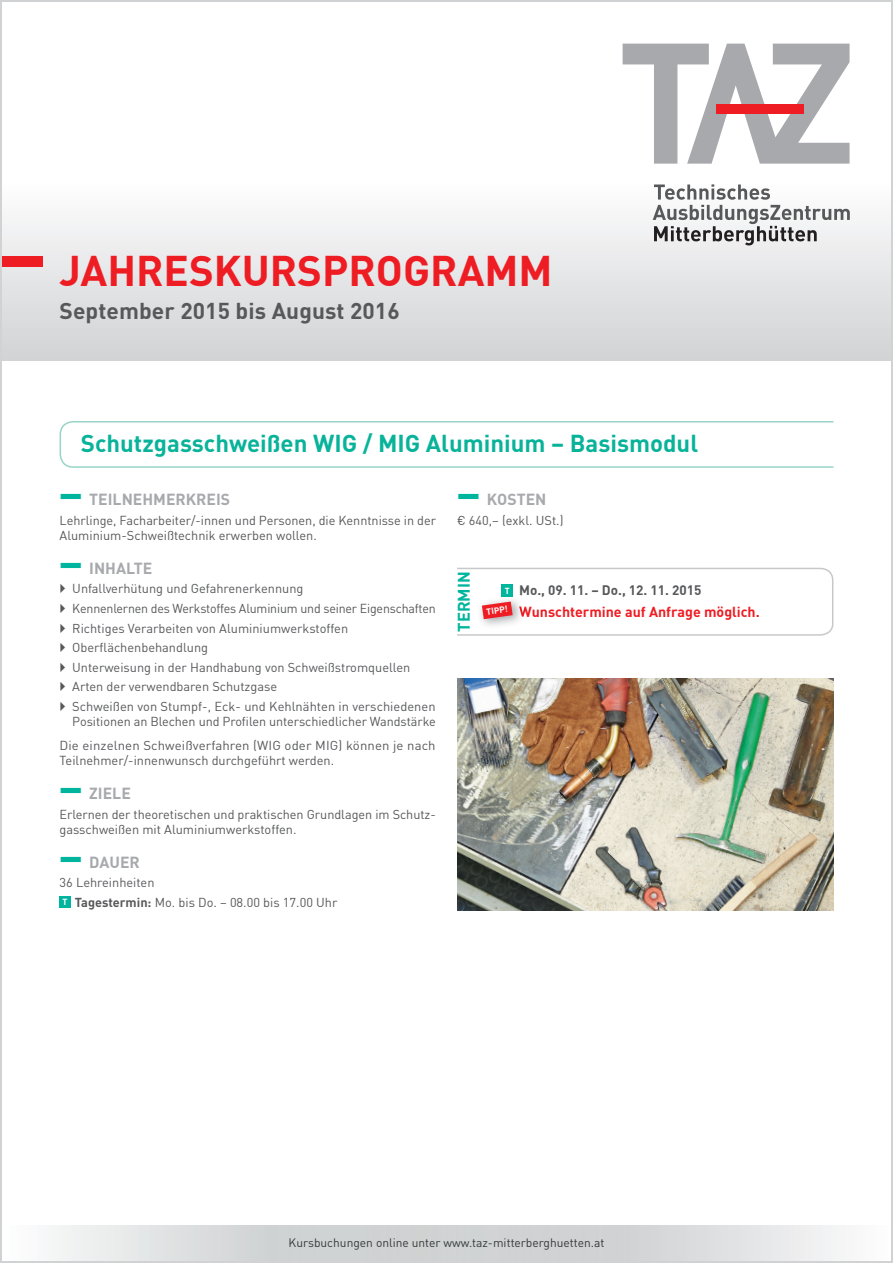
<style>
.page{position:relative;width:893px;height:1263px;background:#fff}
.page>*{position:absolute;margin:0;border:0;box-sizing:border-box;transform-origin:0 0}
.t1{font:700 42px "DIN";color:#ee1d23}
.t2{font:700 40.95px "DIN";color:#00b59d;scale:.54 1}
.t3{font:700 24px "DIN";color:#08b39a}
.t4{font:700 22.5px "DIN";letter-spacing:.005em;color:#57585a}
.t5{font:700 16.5px "DIN";color:#00b59d}
.t6{font:700 15.75px "DIN";color:#a8a9ad}
.t7{font:700 14.25px "DIN";color:#ee1d23}
.t8{font:700 13.5px "DIN";color:#57585a}
.t9{font:12.75px/19.5px "DIN";color:#57585a}
.t10{font:12px "DIN";color:#363a3d}
.t11{font:700 8.7px "DIN";color:#fff}
.s1{font-weight:700}
.s2{font-size:8.7px;color:#fff}
</style>
<div class="page">
<div style="left:2px;top:2px;width:889px;height:359px;background:linear-gradient(to bottom,#fff,#dcdddf)"></div>
<svg style="left:623px;top:44px;width:226px;height:120px"></svg>
<svg style="left:653px;top:184px;width:197px;height:61px"></svg>
<div style="left:716px;top:104px;width:87px;height:10px;background:#ee1d23"></div>
<div style="left:2px;top:256px;width:41px;height:11px;background:#ee1d23"></div>
<svg style="left:51px;top:1225px;width:792px;height:36px"></svg>
<svg style="left:59px;top:421px;width:775px;height:47px"></svg>
<svg style="left:457px;top:567px;width:377px;height:69px"></svg>
<div style="left:60px;top:896px;width:11px;height:11px;background:#00b59d"></div>
<img style="left:457px;top:678px;width:376px;height:232px">
<h1 class="t1" style="left:60px;top:243px;width:495px">JAHRESKURSPROGRAMM</h1>
<h3 class="t4" style="left:60px;top:296px;width:342px">September 2015 bis August 2016</h3>
<h3 class="t3" style="left:81px;top:428px;width:619px">Schutzgasschweißen WIG / MIG Aluminium − Basismodul</h3>
<h2 class="t2" style="left:60px;top:467px;width:44px">—</h2>
<p class="t6" style="left:89px;top:489px;width:142px">TEILNEHMERKREIS</p>
<p class="t9" style="left:60px;top:512px;width:378px;line-height:15.3px">Lehrlinge, Facharbeiter/-innen und Personen, die Kenntnisse in der<br>Aluminium-Schweißtechnik erwerben wollen.</p>
<h2 class="t2" style="left:60px;top:535px;width:44px">—</h2>
<p class="t6" style="left:89px;top:558px;width:65px">INHALTE</p>
<p class="t9" style="left:72px;top:579px;width:365px">Unfallverhütung und Gefahrenerkennung<br>Kennenlernen des Werkstoffes Aluminium und seiner Eigenschaften Richtiges Verarbeiten von Aluminiumwerkstoffen Oberflächenbehandlung<br>Unterweisung in der Handhabung von Schweißstromquellen Arten der verwendbaren Schutzgase<br>Schweißen von Stumpf-, Eck- und Kehlnähten in verschiedenen</p>
<p class="t9" style="left:60px;top:709px;width:378px;line-height:23.9px;text-align:right">Positionen an Blechen und Profilen unterschiedlicher Wandstärke<br>Die einzelnen Schweißverfahren (WIG oder MIG) können je nach</p>
<p class="t9" style="left:60px;top:751px;width:276px">Teilnehmer/-innenwunsch durchgeführt werden.</p>
<h2 class="t2" style="left:60px;top:760px;width:44px">—</h2>
<p class="t6" style="left:89px;top:783px;width:43px">ZIELE</p>
<p class="t9" style="left:60px;top:806px;width:378px;line-height:15.3px">Erlernen der theoretischen und praktischen Grundlagen im Schutz&shy;gasschweißen mit Aluminiumwerkstoffen.</p>
<h2 class="t2" style="left:60px;top:829px;width:44px">—</h2>
<p class="t6" style="left:89px;top:852px;width:52px">DAUER</p>
<p class="t9" style="left:75px;top:872px;width:264px;text-indent:-15px">36 Lehreinheiten<br><span class="s1">Tagestermin:</span> Mo. bis Do. − 08.00 bis 17.00 Uhr</p>
<p class="t11" style="left:63px;top:896px;width:6px">T</p>
<h2 class="t2" style="left:457px;top:467px;width:44px">—</h2>
<p class="t6" style="left:487px;top:489px;width:61px">KOSTEN</p>
<p class="t9" style="left:457px;top:510px;width:108px">€ 640,− (exkl. USt.)</p>
<p class="t5" style="left:453px;top:632px;width:62px;rotate:-90deg">TERMIN</p>
<p class="t8" style="left:505px;top:581px;width:198px"><span class="s2">T</span> Mo., 09. 11. − Do., 12. 11. 2015</p>
<p class="t11" style="left:486px;top:606px;width:23px;rotate:-8deg">TIPP!</p>
<p class="t7" style="left:519px;top:602px;width:242px">Wunschtermine auf Anfrage möglich.</p>
<p class="t10" style="left:289px;top:1235px;width:317px">Kursbuchungen online unter www.taz-mitterberghuetten.at</p>
</div>
